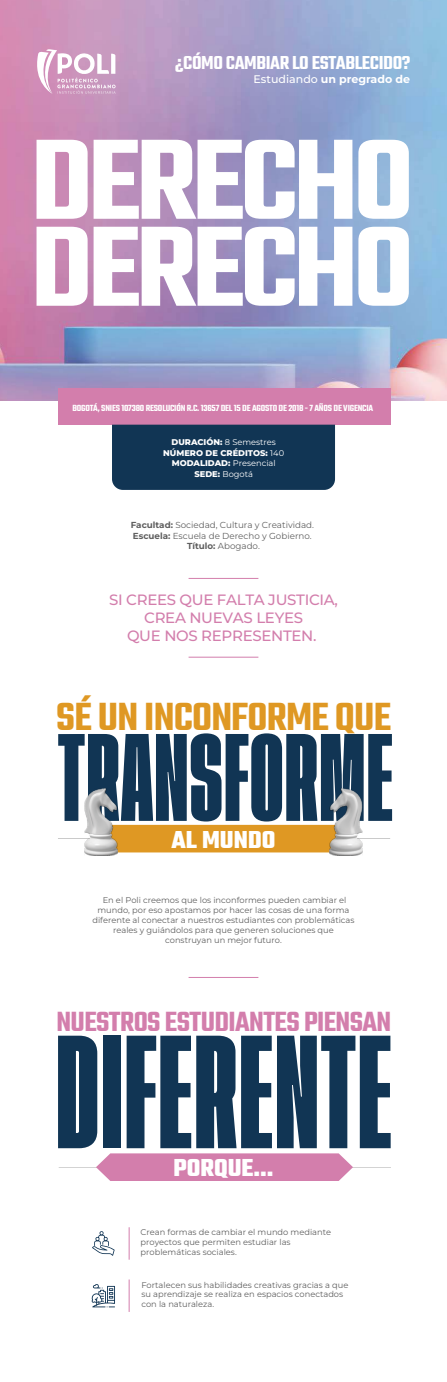
<style>
.page{position:relative;width:447px;height:1382px;background:#fff}
.page>*{position:absolute;margin:0;border:0;box-sizing:border-box;transform-origin:0 0}
.t1{font:600 124.27px "Teko";letter-spacing:-.04em;color:#fff;scale:1.05 1}
.t2{font:119.1px "Tusker Grotesk 3800 Super";letter-spacing:.02em;color:#113554}
.t3{font:91.95px "Tusker Grotesk 3800 Super";letter-spacing:.02em;color:#113554}
.t4{font:600 42.83px "Teko";letter-spacing:-.02em;color:#df9823}
.t5{font:600 30.22px "Teko";letter-spacing:-.02em;color:#d37eac}
.t6{font:700 26.55px "Teko";color:#fff}
.t7{font:700 26.47px "Teko";color:#fff}
.t8{font:600 20.48px "Teko";letter-spacing:-.02em;color:#fff}
.t9{font:500 15px/17.9px "Montserrat";letter-spacing:-.02em;color:#d37eac;text-align:center}
.t10{font:700 11.02px "Montserrat";color:#fff}
.t11{font:600 9.68px "Teko";letter-spacing:-.02em;color:#fff}
.t12{font:8.7px/10.5px "Montserrat";color:#5f5f5f;text-align:center}
.t13{font:800 8.32px/10.9px "Montserrat";color:#fff;text-align:center}
.t14{font:8.25px/9.9px "Montserrat";color:#5f5f5f}
.t15{font:8.25px "Montserrat";color:#fff}
.s1{font-weight:500}
.s2{font-weight:800;font-size:8.32px}
.s3{font-weight:400;font-size:8.25px}
.s4{font-weight:700}
</style>
<div class="page">
<hr style="left:58px;top:838px;width:39px;height:1px;background:#5f605f">
<hr style="left:351px;top:838px;width:39px;height:1px;background:#5f605f">
<div style="left:118px;top:825px;width:211px;height:27px;background:#df9823"></div>
<hr style="left:59px;top:1167px;width:38px;height:1px;background:#5f605f">
<hr style="left:352px;top:1167px;width:38px;height:1px;background:#5f605f">
<svg style="left:96px;top:1153px;width:257px;height:28px"></svg>
<img style="left:0;top:1px;width:446px;height:400px">
<svg style="left:32px;top:49px;width:83px;height:45px"></svg>
<div style="left:58px;top:389px;width:332px;height:36px;background:#d37eac"></div>
<div style="left:112px;top:425px;width:223px;height:65px;background:#113554"></div>
<hr style="left:129px;top:1227px;width:1px;height:33px;background:#d37eac">
<hr style="left:129px;top:1279px;width:1px;height:33px;background:#d37eac">
<hr style="left:188px;top:578px;width:70px;height:1px;background:#d37eac">
<hr style="left:188px;top:657px;width:70px;height:1px;background:#d37eac">
<hr style="left:188px;top:977px;width:70px;height:1px;background:#d37eac">
<svg style="left:92px;top:1231px;width:23px;height:25px"></svg>
<img style="left:329px;top:788px;width:33px;height:68px">
<img style="left:84px;top:788px;width:34px;height:68px">
<svg style="left:91px;top:1284px;width:24px;height:23px"></svg>
<h3 class="t8" style="left:175px;top:50px;width:237px">¿CÓMO CAMBIAR LO ESTABLECIDO?</h3>
<h3 class="t10" style="left:253px;top:71px;width:158px"><span class="s1">Estudiando</span> un pregrado de</h3>
<h1 class="t1" style="left:30px;top:104px;width:367px">DERECHO</h1>
<h1 class="t1" style="left:30px;top:191px;width:367px">DERECHO</h1>
<p class="t11" style="left:72px;top:402px;width:302px">BOGOTÁ, SNIES 107380 RESOLUCIÓN R.C. 13657 DEL 15 DE AGOSTO DE 2018 - 7 AÑOS DE VIGENCIA</p>
<p class="t15" style="left:171px;top:436px;width:106px"><span class="s2">DURACIÓN:</span> 8 Semestres</p>
<p class="t13" style="left:163px;top:447px;width:122px">NÚMERO DE CRÉDITOS: <span class="s3">140<br></span>MODALIDAD: <span class="s3">Presencial</span></p>
<p class="t15" style="left:194px;top:469px;width:60px"><span class="s2">SEDE:</span> Bogotá</p>
<p class="t12" style="left:131px;top:520px;width:185px"><span class="s4">Facultad:</span> Sociedad, Cultura y Creatividad.<br><span class="s4">Escuela:</span> Escuela de Derecho y Gobierno.<br><span class="s4">Título:</span> Abogado.</p>
<h3 class="t9" style="left:109px;top:590px;width:230px">SI CREES QUE FALTA JUSTICIA,<br>CREA NUEVAS LEYES<br>QUE NOS REPRESENTEN.</h3>
<h3 class="t4" style="left:56px;top:690px;width:336px">SÉ UN INCONFORME QUE</h3>
<h3 class="t3" style="left:58px;top:724px;width:336px">TRANSFORME</h3>
<h3 class="t7" style="left:171px;top:823px;width:106px">AL MUNDO</h3>
<p class="t14" style="left:92px;top:895px;width:263px;text-align:center">En el Poli creemos que los inconformes pueden cambiar el mundo, por eso apostamos por hacer las cosas de una forma diferente al conectar a nuestros estudiantes con problemáticas reales y guiándolos para que generen soluciones que construyan un mejor futuro.</p>
<h3 class="t5" style="left:56px;top:1003px;width:336px">NUESTROS ESTUDIANTES PIENSAN</h3>
<h2 class="t2" style="left:56px;top:1023px;width:336px">DIFERENTE</h2>
<h3 class="t6" style="left:173px;top:1150px;width:102px">PORQUE...</h3>
<p class="t14" style="left:140px;top:1227px;width:192px">Crean formas de cambiar el mundo mediante proyectos que permiten estudiar las problemáticas sociales.</p>
<p class="t14" style="left:141px;top:1279px;width:208px">Fortalecen sus habilidades creativas gracias a que su aprendizaje se realiza en espacios conectados con la naturaleza.</p>
</div>
